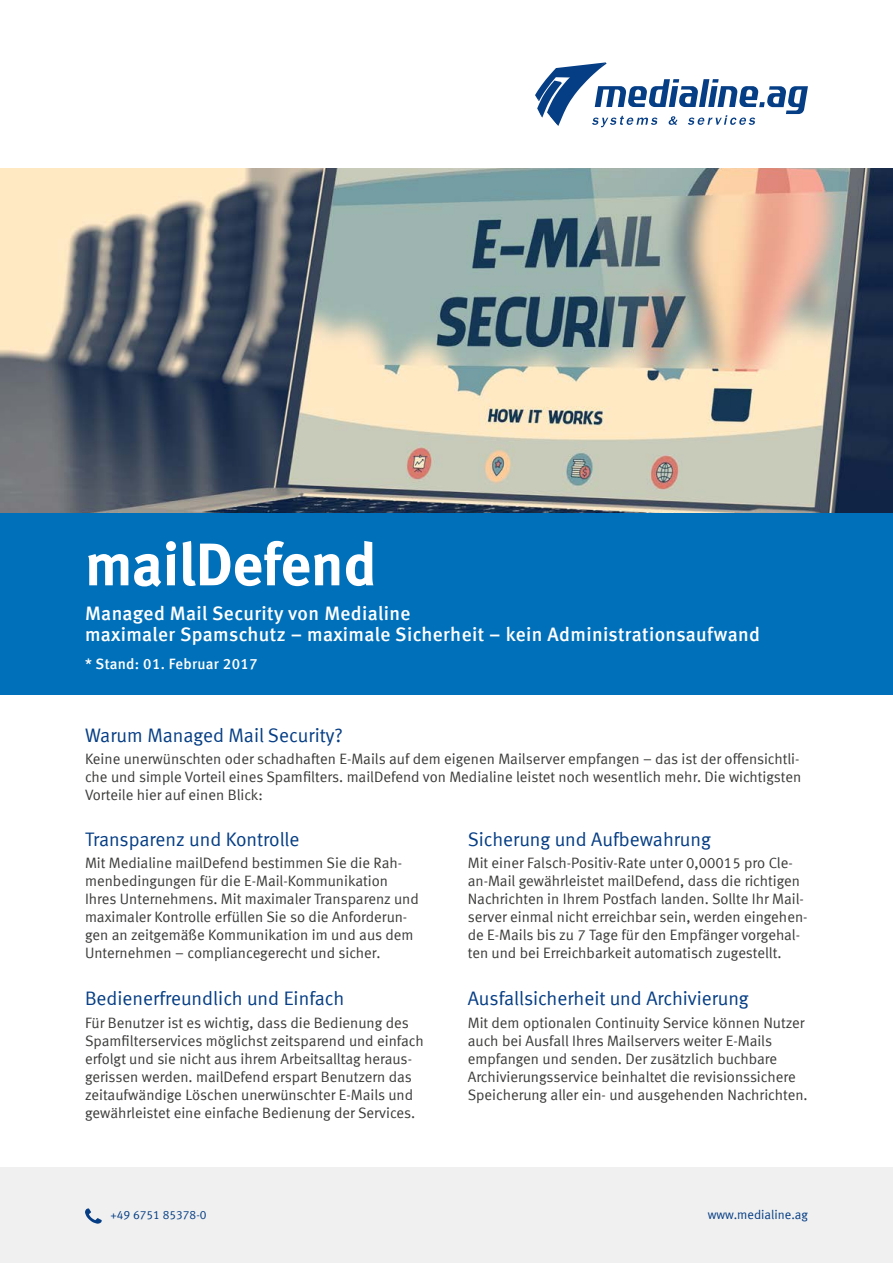
<style>
.page{position:relative;width:893px;height:1263px;background:#fff}
.page>*{position:absolute;margin:0;border:0;box-sizing:border-box;transform-origin:0 0}
.t1{font:700 60px "Meta";color:#fff}
.t2{font:19.5px "Meta Normal LF";color:#063e85}
.t3{font:19.5px/21px "Meta Medium LF";letter-spacing:.02em;color:#fff}
.t4{font:15px/18px "Meta Normal LF";color:#3c3c3b}
.t5{font:15px "Meta Medium LF";letter-spacing:.02em;color:#fff}
.t6{font:12.75px "Meta Normal LF";color:#063e85}
.t7{font:12px "Meta Normal LF";color:#063e85}
</style>
<div class="page">
<svg style="left:535px;top:62px;width:273px;height:65px"></svg>
<div style="left:0;top:1167px;width:893px;height:96px;background:#f0f0f0"></div>
<svg style="left:85px;top:1208px;width:17px;height:16px"></svg>
<img style="left:0;top:168px;width:893px;height:345px">
<div style="left:0;top:513px;width:893px;height:182px;background:#0070ba"></div>
<h1 class="t1" style="left:85px;top:529px;width:293px">mailDefend</h1>
<h2 class="t3" style="left:85px;top:603px;width:676px">Managed Mail Security von Medialine<br>maximaler Spamschutz – maximale Sicherheit – kein Administrationsaufwand</h2>
<p class="t5" style="left:85px;top:655px;width:174px">* Stand: 01. Februar 2017</p>
<h2 class="t2" style="left:85px;top:724px;width:259px">Warum Managed Mail Security?</h2>
<p class="t4" style="left:85px;top:750px;width:718px;text-align:justify">Keine unerwünschten oder schadhaften E-Mails auf dem eigenen Mailserver empfangen – das ist der offensichtli&shy;che und simple Vorteil eines Spamfilters. mailDefend von Medialine leistet noch wesentlich mehr. Die wichtigsten Vorteile hier auf einen Blick:</p>
<h2 class="t2" style="left:85px;top:828px;width:216px">Transparenz und Kontrolle</h2>
<p class="t4" style="left:85px;top:854px;width:335px">Mit Medialine mailDefend bestimmen Sie die Rah&shy;menbedingungen für die E-Mail-Kommunikation Ihres Unternehmens. Mit maximaler Transparenz und maximaler Kontrolle erfüllen Sie so die Anforderun&shy;gen an zeitgemäße Kommunikation im und aus dem Unternehmen – compliancegerecht und sicher.</p>
<h2 class="t2" style="left:468px;top:828px;width:245px">Sicherung und Aufbewahrung</h2>
<p class="t4" style="left:468px;top:854px;width:341px">Mit einer Falsch-Positiv-Rate unter 0,00015 pro Cle&shy;an-Mail gewährleistet mailDefend, dass die richtigen Nachrichten in Ihrem Postfach landen. Sollte Ihr Mail&shy;server einmal nicht erreichbar sein, werden eingehen&shy;de E-Mails bis zu 7 Tage für den Empfänger vorgehal&shy;ten und bei Erreichbarkeit automatisch zugestellt.</p>
<h2 class="t2" style="left:468px;top:987px;width:283px">Ausfallsicherheit und Archivierung</h2>
<p class="t4" style="left:468px;top:1013px;width:341px">Mit dem optionalen Continuity Service können Nutzer auch bei Ausfall Ihres Mailservers weiter E-Mails empfangen und senden. Der zusätzlich buchbare Archivierungsservice beinhaltet die revisionssichere Speicherung aller ein- und ausgehenden Nachrichten.</p>
<h2 class="t2" style="left:85px;top:987px;width:261px">Bedienerfreundlich und Einfach</h2>
<p class="t4" style="left:85px;top:1013px;width:340px">Für Benutzer ist es wichtig, dass die Bedienung des Spamfilterservices möglichst zeitsparend und einfach erfolgt und sie nicht aus ihrem Arbeitsalltag heraus&shy;gerissen werden. mailDefend erspart Benutzern das zeitaufwändige Löschen unerwünschter E-Mails und gewährleistet eine einfache Bedienung der Services.</p>
<p class="t7" style="left:111px;top:1208px;width:97px">+49 6751 85378-0</p>
<p class="t6" style="left:708px;top:1207px;width:102px">www.medialine.ag</p>
</div>
